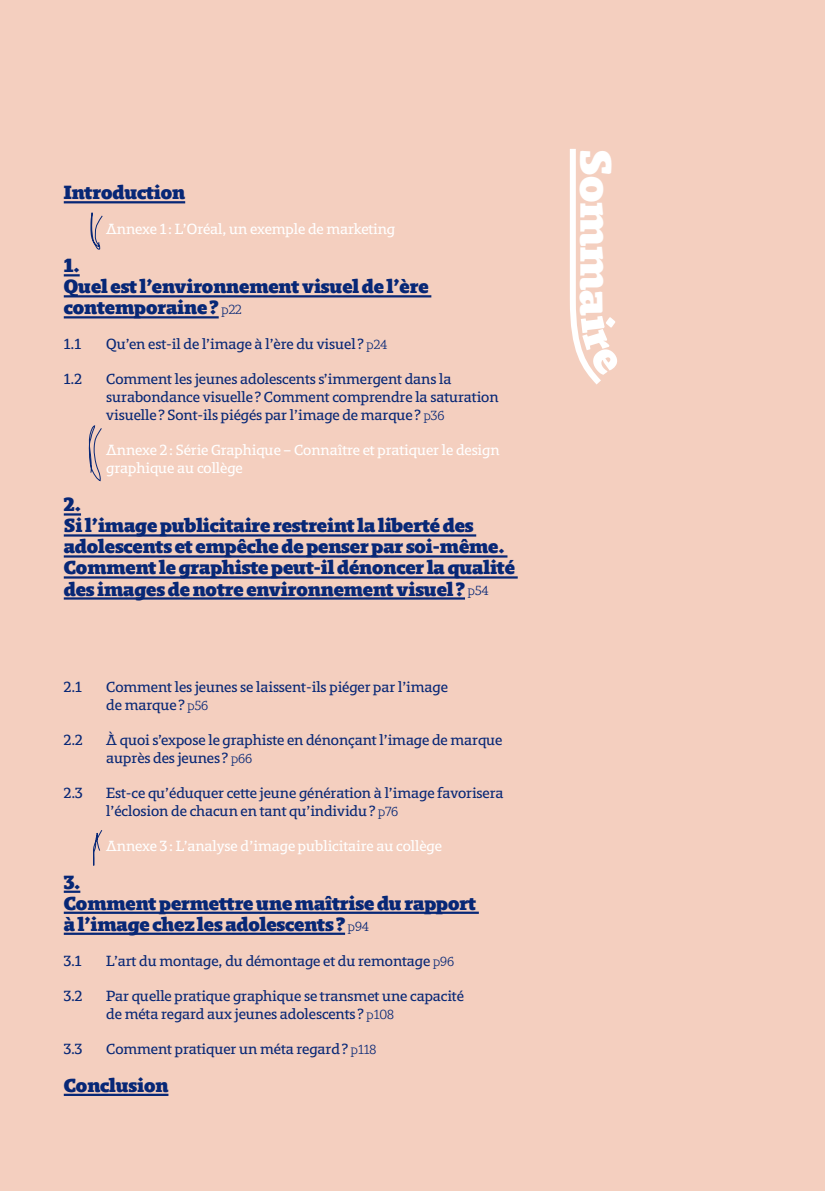
<style>
.page{position:relative;width:825px;height:1191px;background:#f4cfbf}
.page>*{position:absolute;margin:0;border:0;box-sizing:border-box;transform-origin:0 0}
.t1{font:700 45px "Regime";color:#fff}
.t2{font:700 19.5px/21px "Regime";color:#072776}
.t3{font:15px/18px "Regime";color:#072776}
.t4{font:15px/18px "Regime";color:#fff}
.s1{font-weight:300;font-size:13.5px}
</style>
<div class="page">
<hr style="left:64px;top:201px;width:121px;height:2px;background:#072776">
<svg style="left:64px;top:274px;width:16px;height:2px"></svg>
<hr style="left:64px;top:295px;width:367px;height:2px;background:#072776">
<hr style="left:64px;top:316px;width:155px;height:2px;background:#072776">
<svg style="left:64px;top:513px;width:17px;height:2px"></svg>
<hr style="left:64px;top:534px;width:412px;height:2px;background:#072776">
<hr style="left:64px;top:555px;width:443px;height:2px;background:#072776">
<hr style="left:64px;top:576px;width:454px;height:2px;background:#072776">
<hr style="left:64px;top:597px;width:401px;height:2px;background:#072776">
<svg style="left:91px;top:212px;width:11px;height:38px"></svg>
<svg style="left:89px;top:426px;width:13px;height:55px"></svg>
<hr style="left:64px;top:890px;width:16px;height:3px;background:#072776">
<hr style="left:64px;top:911px;width:415px;height:3px;background:#072776">
<hr style="left:64px;top:932px;width:281px;height:3px;background:#072776">
<hr style="left:64px;top:1093px;width:104px;height:3px;background:#072776">
<svg style="left:93px;top:830px;width:9px;height:35px"></svg>
<svg style="left:570px;top:149px;width:31px;height:236px"></svg>
<h2 class="t2" style="left:64px;top:182px;width:123px">Introduction</h2>
<p class="t4" style="left:106px;top:220px;width:290px">Annexe 1 : L’Oréal, un exemple de marketing</p>
<h2 class="t2" style="left:64px;top:255px;width:366px">1.<br>Quel est l’environnement visuel de l’ère contemporaine? <span class="s1">p22</span></h2>
<p class="t3" style="left:64px;top:335px;width:19px">1.1</p>
<p class="t3" style="left:106px;top:335px;width:282px">Qu’en est-il de l’image à l’ère du visuel ? <span class="s1">p24</span></p>
<p class="t3" style="left:64px;top:370px;width:20px">1.2</p>
<p class="t3" style="left:106px;top:370px;width:394px">Comment les jeunes adolescents s’immergent dans la surabondance visuelle ? Comment comprendre la saturation visuelle ? Sont-ils piégés par l’image de marque ? <span class="s1">p36</span></p>
<p class="t4" style="left:106px;top:441px;width:395px">Annexe 2: Série Graphique – Connaître et pratiquer le design graphique au collège</p>
<h2 class="t2" style="left:64px;top:494px;width:453px">2.<br>Si l’image publicitaire restreint la liberté des adolescents et empêche de penser par soi-même.<br>Comment le graphiste peut-il dénoncer la qualité des images de notre environnement visuel ? <span class="s1">p54</span></h2>
<p class="t3" style="left:64px;top:677px;width:20px">2.1</p>
<p class="t3" style="left:106px;top:677px;width:343px">Comment les jeunes se laissent-ils piéger par l’image de marque ? <span class="s1">p56</span></p>
<p class="t3" style="left:64px;top:730px;width:21px">2.2</p>
<p class="t3" style="left:106px;top:730px;width:398px">À quoi s’expose le graphiste en dénonçant l’image de marque auprès des jeunes ? <span class="s1">p66</span></p>
<p class="t3" style="left:64px;top:783px;width:20px">2.3</p>
<p class="t3" style="left:106px;top:783px;width:399px">Est-ce qu’éduquer cette jeune génération à l’image favorisera l’éclosion de chacun en tant qu’individu? <span class="s1">p76</span></p>
<p class="t4" style="left:106px;top:836px;width:337px">Annexe 3 : L’analyse d’image publicitaire au collège</p>
<h2 class="t2" style="left:64px;top:872px;width:414px">3.<br>Comment permettre une maîtrise du rapport à l’image chez les adolescents ? <span class="s1">p94</span></h2>
<p class="t3" style="left:64px;top:951px;width:19px">3.1</p>
<p class="t3" style="left:106px;top:951px;width:349px">L’art du montage, du démontage et du remontage <span class="s1">p96</span></p>
<p class="t3" style="left:64px;top:986px;width:20px">3.2</p>
<p class="t3" style="left:106px;top:986px;width:359px">Par quelle pratique graphique se transmet une capacité de méta regard aux jeunes adolescents ? <span class="s1">p108</span></p>
<p class="t3" style="left:64px;top:1039px;width:20px">3.3</p>
<p class="t3" style="left:106px;top:1039px;width:272px">Comment pratiquer un méta regard? <span class="s1">p118</span></p>
<h2 class="t2" style="left:64px;top:1075px;width:106px">Conclusion</h2>
<h1 class="t1" style="left:623px;top:149px;width:143px;rotate:90deg">Somm</h1>
</div>
